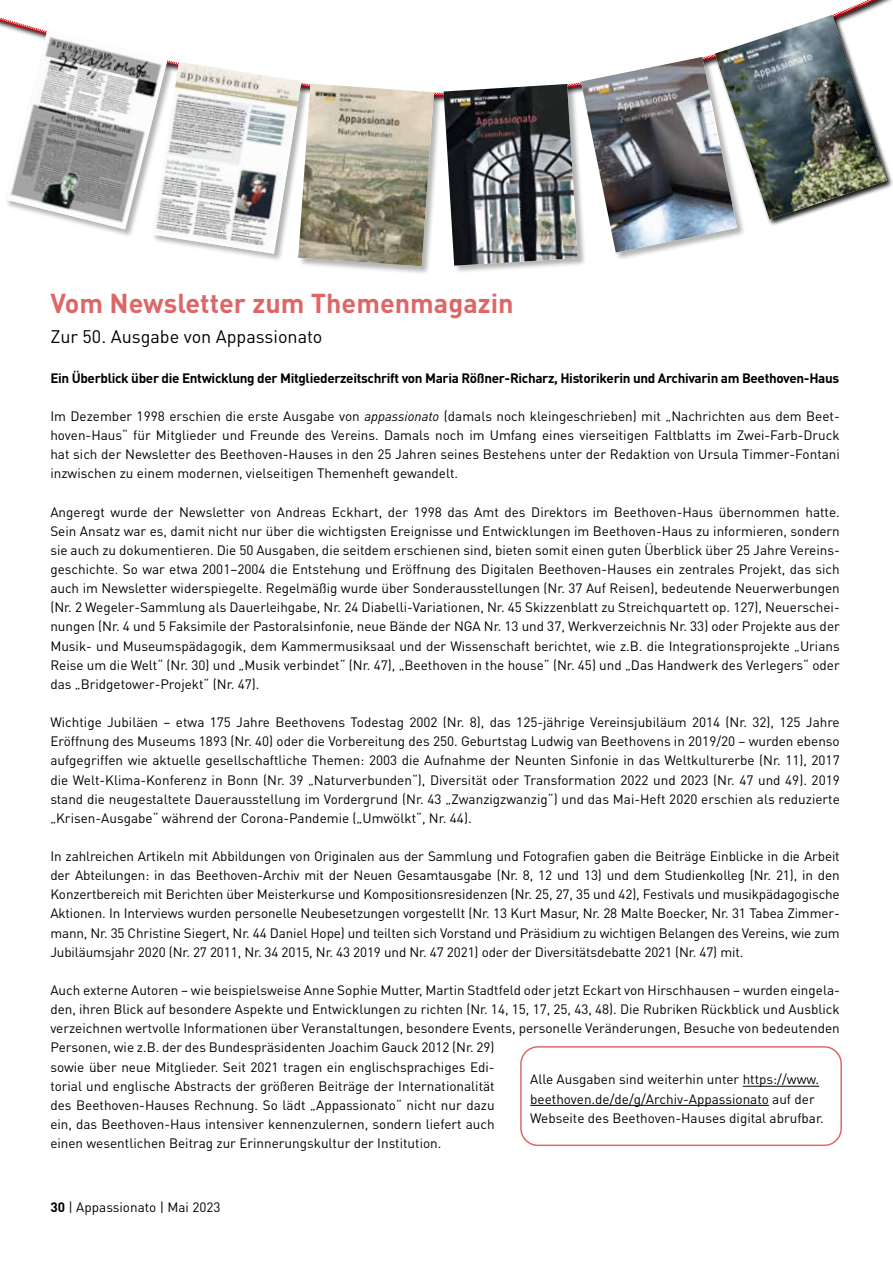
<style>
.page{position:relative;width:893px;height:1263px;background:#fff}
.page>*{position:absolute;margin:0;border:0;box-sizing:border-box;transform-origin:0 0}
.t1{font:700 27px "DIN Pro";color:#dd6766}
.t2{font:18px "DIN Pro";color:#000}
.t3{font:13.5px/19.2px "DIN Pro";color:#000}
.t4{font:700 13.5px "DIN Pro";letter-spacing:-.025em;color:#000}
.s1{font-style:italic}
.s2{font-weight:700}
</style>
<div class="page">
<svg style="left:0;top:0;width:892px;height:98px"></svg>
<div style="left:444px;top:84px;width:142px;height:190px;background:#000;opacity:.3"></div>
<div style="left:298px;top:84px;width:144px;height:191px;background:#000;opacity:.3"></div>
<div style="left:714px;top:14px;width:179px;height:213px;background:#000;opacity:.92"></div>
<svg style="left:5px;top:30px;width:429px;height:236px"></svg>
<img style="left:152px;top:62px;width:149px;height:192px">
<img style="left:444px;top:15px;width:443px;height:251px">
<img style="left:581px;top:57px;width:156px;height:195px">
<hr style="left:743px;top:1086px;width:76px;height:1px;background:#000">
<hr style="left:530px;top:1105px;width:239px;height:1px;background:#000">
<div style="left:520px;top:1046px;width:322px;height:100px;border:2px solid #dd6766;border-radius:17px"></div>
<h1 class="t1" style="left:50px;top:284px;width:465px">Vom Newsletter zum Themenmagazin</h1>
<h2 class="t2" style="left:50px;top:324px;width:274px">Zur 50. Ausgabe von Appassionato</h2>
<p class="t4" style="left:50px;top:369px;width:790px">Ein Überblick über die Entwicklung der Mitgliederzeitschrift von Maria Rößner-Richarz, Historikerin und Archivarin am Beethoven-Haus</p>
<p class="t3" style="left:50px;top:406px;width:791px">Im Dezember 1998 erschien die erste Ausgabe von <span class="s1">appassionato</span> (damals noch kleingeschrieben) mit „Nachrichten aus dem Beet&shy;hoven-Haus“ für Mitglieder und Freunde des Vereins. Damals noch im Umfang eines vierseitigen Faltblatts im Zwei-Farb-Druck hat sich der Newsletter des Beethoven-Hauses in den 25 Jahren seines Bestehens unter der Redaktion von Ursula Timmer-Fontani inzwischen zu einem modernen, vielseitigen Themenheft gewandelt.</p>
<p class="t3" style="left:50px;top:502px;width:791px">Angeregt wurde der Newsletter von Andreas Eckhart, der 1998 das Amt des Direktors im Beethoven-Haus übernommen hatte.<br>Sein Ansatz war es, damit nicht nur über die wichtigsten Ereignisse und Entwicklungen im Beethoven-Haus zu informieren, sondern sie auch zu dokumentieren. Die 50 Ausgaben, die seitdem erschienen sind, bieten somit einen guten Überblick über 25 Jahre Vereins&shy;geschichte. So war etwa 2001–2004 die Entstehung und Eröffnung des Digitalen Beethoven-Hauses ein zentrales Projekt, das sich auch im Newsletter widerspiegelte. Regelmäßig wurde über Sonderausstellungen (Nr. 37 Auf Reisen), bedeutende Neuerwerbungen (Nr. 2 Wegeler-Sammlung als Dauerleihgabe, Nr. 24 Diabelli-Variationen, Nr. 45 Skizzenblatt zu Streichquartett op. 127), Neuerschei&shy;nungen (Nr. 4 und 5 Faksimile der Pastoralsinfonie, neue Bände der NGA Nr. 13 und 37, Werkverzeichnis Nr. 33) oder Projekte aus der Musik- und Museumspädagogik, dem Kammermusiksaal und der Wissenschaft berichtet, wie z.B. die Integrationsprojekte „Urians Reise um die Welt“ (Nr. 30) und „Musik verbindet“ (Nr. 47), „Beethoven in the house“ (Nr. 45) und „Das Handwerk des Verlegers“ oder das „Bridgetower-Projekt“ (Nr. 47).</p>
<p class="t3" style="left:50px;top:712px;width:791px;text-align:justify">Wichtige Jubiläen – etwa 175 Jahre Beethovens Todestag 2002 (Nr. 8), das 125-jährige Vereinsjubiläum 2014 (Nr. 32), 125 Jahre Eröffnung des Museums 1893 (Nr. 40) oder die Vorbereitung des 250. Geburtstag Ludwig van Beethovens in 2019/20 – wurden ebenso aufgegriffen wie aktuelle gesellschaftliche Themen: 2003 die Aufnahme der Neunten Sinfonie in das Weltkulturerbe (Nr. 11), 2017 die Welt-Klima-Konferenz in Bonn (Nr. 39 „Naturverbunden“), Diversität oder Transformation 2022 und 2023 (Nr. 47 und 49). 2019 stand die neugestaltete Dauerausstellung im Vordergrund (Nr. 43 „Zwanzigzwanzig“) und das Mai-Heft 2020 erschien als reduzierte „Krisen-Ausgabe“ während der Corona-Pandemie („Umwölkt“, Nr. 44).</p>
<p class="t3" style="left:50px;top:846px;width:791px;text-align:justify">In zahlreichen Artikeln mit Abbildungen von Originalen aus der Sammlung und Fotografien gaben die Beiträge Einblicke in die Arbeit der Abteilungen: in das Beethoven-Archiv mit der Neuen Gesamtausgabe (Nr. 8, 12 und 13) und dem Studienkolleg (Nr. 21), in den Konzertbereich mit Berichten über Meisterkurse und Kompositionsresidenzen (Nr. 25, 27, 35 und 42), Festivals und musikpädagogische Aktionen. In Interviews wurden personelle Neubesetzungen vorgestellt (Nr. 13 Kurt Masur, Nr. 28 Malte Boecker, Nr. 31 Tabea Zimmer&shy;mann, Nr. 35 Christine Siegert, Nr. 44 Daniel Hope) und teilten sich Vorstand und Präsidium zu wichtigen Belangen des Vereins, wie zum Jubiläumsjahr 2020 (Nr. 27 2011, Nr. 34 2015, Nr. 43 2019 und Nr. 47 2021) oder der Diversitätsdebatte 2021 (Nr. 47) mit.</p>
<p class="t3" style="left:50px;top:980px;width:791px">Auch externe Autoren – wie beispielsweise Anne Sophie Mutter, Martin Stadtfeld oder jetzt Eckart von Hirschhausen – wurden eingela&shy;den, ihren Blick auf besondere Aspekte und Entwicklungen zu richten (Nr. 14, 15, 17, 25, 43, 48). Die Rubriken Rückblick und Ausblick verzeichnen wertvolle Informationen über Veranstaltungen, besondere Events, personelle Veränderungen, Besuche von bedeutenden Personen, wie z.B. der des Bundespräsidenten Joachim Gauck 2012 (Nr. 29)<br>sowie über neue Mitglieder. Seit 2021 tragen ein englischsprachiges Edi-<br>torial und englische Abstracts der größeren Beiträge der Internationalität<br>des Beethoven-Hauses Rechnung. So lädt „Appassionato“ nicht nur dazu<br>ein, das Beethoven-Haus intensiver kennenzulernen, sondern liefert auch<br>einen wesentlichen Beitrag zur Erinnerungskultur der Institution.</p>
<p class="t3" style="left:530px;top:1069px;width:295px">Alle Ausgaben sind weiterhin unter https://www. beethoven.de/de/g/Archiv-Appassionato auf der<br>Webseite des Beethoven-Hauses digital abrufbar.</p>
<p class="t3" style="left:51px;top:1197px;width:172px"><span class="s2">30</span> | Appassionato | Mai 2023</p>
</div>
